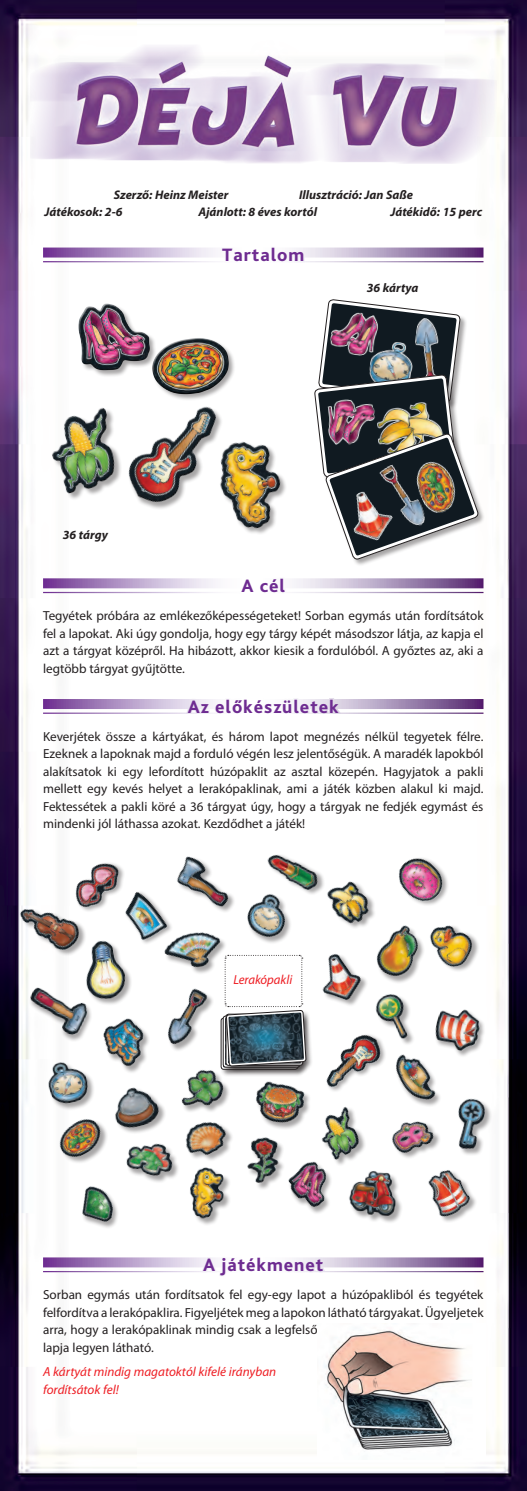
<style>
.page{position:relative;width:527px;height:1491px;background:#fff}
.page>*{position:absolute;margin:0;border:0;box-sizing:border-box;transform-origin:0 0}
.Überschrift_1{font:800 18.75px "Bliss Pro";letter-spacing:.05em;color:#6e2c91}
.Text{font:13.12px/17.5px "Myriad Pro";color:#231f20;text-align:justify}
.Beispiel{font:italic 13.12px/18px "Myriad Pro";color:#ee1d23}
.Beispiel-2{font:italic 700 12.5px "Myriad Pro";color:#231f20}
</style>
<div class="page">
<img style="left:0;top:0;width:526px;height:1490px">
<svg style="left:43px;top:247px;width:440px;height:10px;background:#b49dc4"></svg>
<hr style="left:43px;top:261px;width:440px;height:1px;background:#fff">
<svg style="left:43px;top:578px;width:440px;height:10px;background:#b8a3c8"></svg>
<hr style="left:43px;top:592px;width:440px;height:1px;background:#fff">
<svg style="left:43px;top:699px;width:440px;height:10px;background:#a083b4"></svg>
<hr style="left:43px;top:712px;width:440px;height:1px;background:#fff">
<svg style="left:43px;top:1257px;width:440px;height:10px;background:#ab91bd"></svg>
<hr style="left:43px;top:1270px;width:440px;height:2px;background:#fff">
<svg style="left:220px;top:245px;width:86px;height:19px"></svg>
<svg style="left:238px;top:559px;width:50px;height:36px"></svg>
<svg style="left:184px;top:680px;width:160px;height:36px"></svg>
<svg style="left:200px;top:1238px;width:126px;height:39px"></svg>
<div style="left:325px;top:434px;width:160px;height:132px;background:#231f20;opacity:.4"></div>
<img style="left:314px;top:299px;width:165px;height:261px">
<img style="left:56px;top:277px;width:107px;height:102px">
<div style="left:78px;top:302px;width:72px;height:60px;background:#fff;opacity:.75"></div>
<div style="left:81px;top:310px;width:70px;height:62px;background:#231f20;opacity:.75"></div>
<img style="left:138px;top:306px;width:106px;height:68px">
<div style="left:151px;top:336px;width:77px;height:42px;background:#fff;opacity:.75"></div>
<div style="left:153px;top:348px;width:77px;height:47px;background:#231f20;opacity:.75"></div>
<img style="left:15px;top:379px;width:81px;height:144px">
<img style="left:96px;top:374px;width:148px;height:12px">
<img style="left:183px;top:412px;width:135px;height:144px">
<img style="left:42px;top:386px;width:251px;height:150px">
<img style="left:317px;top:1323px;width:168px;height:136px">
<img style="left:157px;top:837px;width:93px;height:10px">
<img style="left:50px;top:836px;width:92px;height:11px">
<img style="left:373px;top:831px;width:93px;height:16px">
<img style="left:489px;top:900px;width:8px;height:89px">
<img style="left:4px;top:879px;width:10px;height:90px">
<img style="left:489px;top:991px;width:8px;height:76px">
<img style="left:250px;top:830px;width:86px;height:17px">
<img style="left:489px;top:1082px;width:18px;height:84px">
<img style="left:49px;top:1232px;width:93px;height:20px">
<img style="left:405px;top:1147px;width:87px;height:90px">
<img style="left:14px;top:847px;width:475px;height:385px">
<img style="left:31px;top:38px;width:465px;height:165px">
<p class="Beispiel-2" style="left:114px;top:187px;width:116px">Szerző: Heinz Meister</p>
<p class="Beispiel-2" style="left:299px;top:187px;width:115px">Illusztráció: Jan Saße</p>
<p class="Beispiel-2" style="left:44px;top:205px;width:79px">Játékosok: 2-6</p>
<p class="Beispiel-2" style="left:198px;top:205px;width:120px">Ajánlott: 8 éves kortól</p>
<p class="Beispiel-2" style="left:390px;top:205px;width:93px">Játékidő: 15 perc</p>
<p class="Beispiel-2" style="left:63px;top:528px;width:47px">36 tárgy</p>
<p class="Überschrift_1" style="left:222px;top:243px;width:84px">Tartalom</p>
<p class="Beispiel-2" style="left:366px;top:281px;width:53px">36 kártya</p>
<p class="Überschrift_1" style="left:241px;top:574px;width:45px">A cél</p>
<p class="Text" style="left:43px;top:606px;width:442px">Tegyétek próbára az emlékezőképességeteket! Sorban egymás után fordítsátok fel a lapokat. Aki úgy gondolja, hogy egy tárgy képét másodszor látja, az kapja el azt a tárgyat középről. Ha hibázott, akkor kiesik a fordulóból. A győztes az, aki a legtöbb tárgyat gyűjtötte.</p>
<p class="Überschrift_1" style="left:188px;top:694px;width:152px">Az előkészületek</p>
<p class="Text" style="left:43px;top:727px;width:442px">Keverjétek össze a kártyákat, és három lapot megnézés nélkül tegyetek félre.<br>Ezeknek a lapoknak majd a forduló végén lesz jelentőségük. A maradék lapokból alakítsatok ki egy lefordított húzópaklit az asztal közepén. Hagyjatok a pakli mellett egy kevés helyet a lerakópaklinak, ami a játék közben alakul ki majd.<br>Fektessétek a pakli köré a 36 tárgyat úgy, hogy a tárgyak ne fedjék egymást és mindenki jól láthassa azokat. Kezdődhet a játék!</p>
<p class="Beispiel" style="left:233px;top:971px;width:60px">Lerakópakli</p>
<p class="Überschrift_1" style="left:203px;top:1252px;width:122px">A játékmenet</p>
<p class="Text" style="left:43px;top:1285px;width:441px;text-align:left">Sorban egymás után fordítsatok fel egy-egy lapot a húzópakliból és tegyétek felfordítva a lerakópaklira. Figyeljétek meg a lapokon látható tárgyakat. Ügyeljetek arra, hogy a lerakópaklinak mindig csak a legfelső<br>lapja legyen látható.</p>
<p class="Beispiel" style="left:43px;top:1362px;width:234px">A kártyát mindig magatoktól kifelé irányban fordítsátok fel!</p>
</div>
